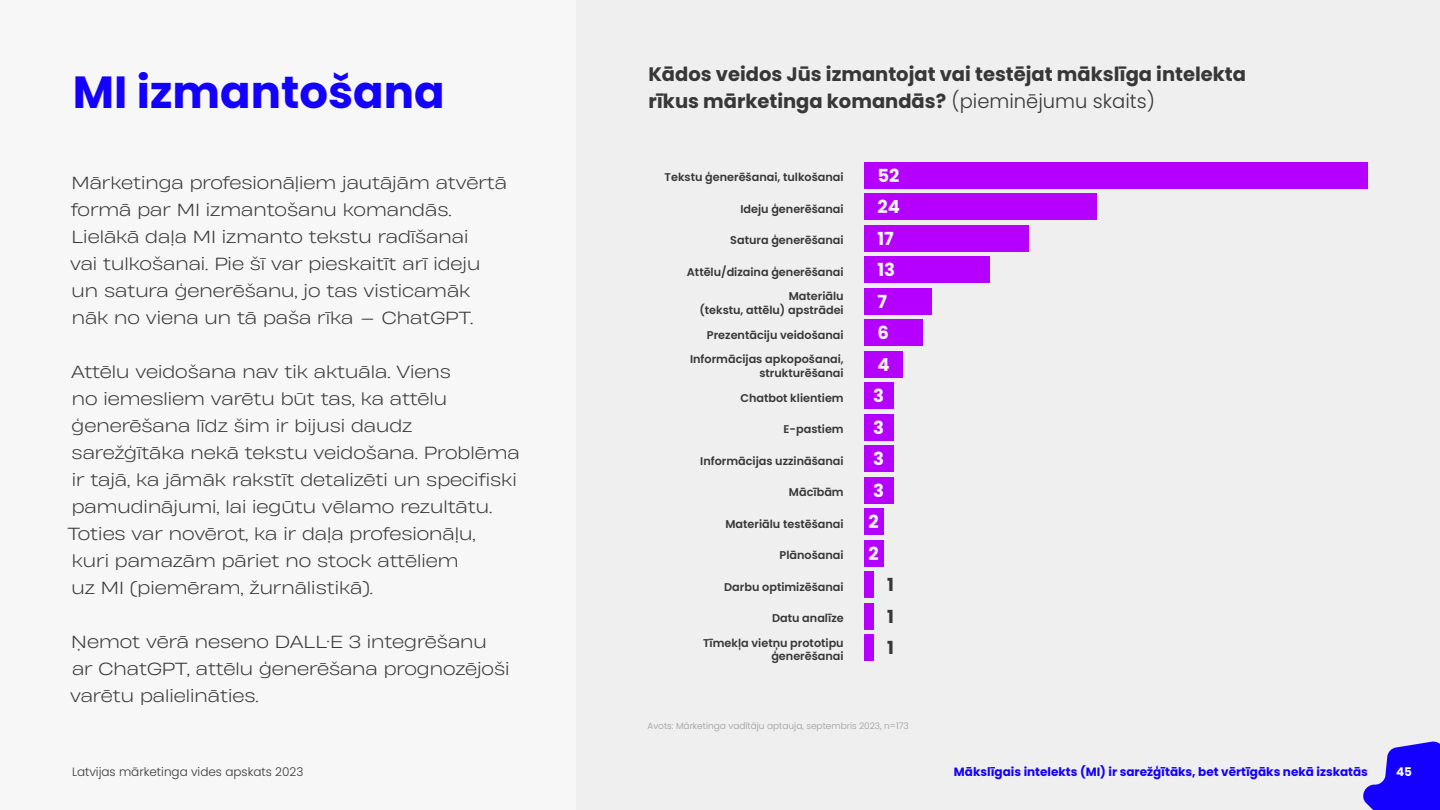
<style>
.page{position:relative;width:1440px;height:810px;background:#f7f7f7}
.page>*{position:absolute;margin:0;border:0;box-sizing:border-box;transform-origin:0 0}
.t1{font:700 45px "Poppins";color:#1400ff}
.t2{font:700 19.5px "Poppins";color:#373737}
.t3{font:700 18px "Poppins";color:#f7f7f7}
.t4{font:700 18px "Poppins";color:#373737}
.t5{font:300 16.5px/27px "Heading Now 82";color:#373737}
.t6{font:700 12px "Poppins";color:#1400ff}
.t7{font:300 12px "Poppins";color:#373737}
.t8{font:700 12px "Poppins";color:#fff}
.t9{font:600 11.25px/13.5px "Poppins";color:#373737;text-align:right}
.t10{font:300 9px "Poppins";color:#9b9b9b}
.s1{font-weight:300}
</style>
<div class="page">
<div style="left:576px;top:0;width:864px;height:810px;background:#efefef"></div>
<svg style="left:1363px;top:741px;width:77px;height:69px"></svg>
<div style="left:864px;top:162px;width:504px;height:27px;background:#b500ff"></div>
<div style="left:864px;top:225px;width:165px;height:27px;background:#b500ff"></div>
<div style="left:864px;top:446px;width:29px;height:26px;background:#b500ff"></div>
<div style="left:864px;top:288px;width:68px;height:27px;background:#b500ff"></div>
<div style="left:864px;top:508px;width:19px;height:28px;background:#b500ff"></div>
<div style="left:864px;top:351px;width:39px;height:27px;background:#b500ff"></div>
<div style="left:864px;top:572px;width:10px;height:26px;background:#b500ff"></div>
<div style="left:864px;top:414px;width:29px;height:27px;background:#b500ff"></div>
<div style="left:864px;top:634px;width:10px;height:28px;background:#b500ff"></div>
<div style="left:864px;top:194px;width:233px;height:26px;background:#b500ff"></div>
<div style="left:864px;top:256px;width:126px;height:28px;background:#b500ff"></div>
<div style="left:864px;top:477px;width:29px;height:27px;background:#b500ff"></div>
<div style="left:864px;top:320px;width:58px;height:26px;background:#b500ff"></div>
<div style="left:864px;top:540px;width:19px;height:27px;background:#b500ff"></div>
<div style="left:864px;top:382px;width:29px;height:28px;background:#b500ff"></div>
<div style="left:864px;top:603px;width:10px;height:27px;background:#b500ff"></div>
<h1 class="t1" style="left:73px;top:66px;width:373px">MI izmantošana</h1>
<p class="t5" style="left:70px;top:168px;width:438px">Mārketinga profesionāļiem jautājām atvērtā formā par MI izmantošanu komandās.<br>Lielākā daļa MI izmanto tekstu radīšanai<br>vai tulkošanai. Pie šī var pieskaitīt arī ideju un satura ģenerēšanu, jo tas visticamāk nāk no viena un tā paša rīka — ChatGPT.</p>
<p class="t5" style="left:68px;top:357px;width:453px">Attēlu veidošana nav tik aktuāla. Viens<br>no iemesliem varētu būt tas, ka attēlu ģenerēšana līdz šim ir bijusi daudz sarežģītāka nekā tekstu veidošana. Problēma ir tajā, ka jāmāk rakstīt detalizēti un specifiski pamudinājumi, lai iegūtu vēlamo rezultātu.<br>Toties var novērot, ka ir daļa profesionāļu,<br>kuri pamazām pāriet no stock attēliem<br>uz MI (piemēram, žurnālistikā).</p>
<p class="t5" style="left:70px;top:627px;width:441px">Ņemot vērā neseno DALL·E 3 integrēšanu ar ChatGPT, attēlu ģenerēšana prognozējoši varētu palielināties.</p>
<p class="t2" style="left:648px;top:63px;width:599px">Kādos veidos Jūs izmantojat vai testējat mākslīga intelekta</p>
<p class="t2" style="left:648px;top:90px;width:508px">rīkus mārketinga komandās? <span class="s1">(pieminējumu skaits)</span></p>
<p class="t9" style="left:665px;top:170px;width:181px">Tekstu ģenerēšanai, tulkošanai</p>
<p class="t3" style="left:878px;top:165px;width:23px">52</p>
<p class="t9" style="left:740px;top:202px;width:105px">Ideju ģenerēšanai</p>
<p class="t3" style="left:878px;top:196px;width:24px">24</p>
<p class="t9" style="left:730px;top:233px;width:115px">Satura ģenerēšanai</p>
<p class="t3" style="left:878px;top:228px;width:18px">17</p>
<p class="t9" style="left:687px;top:265px;width:158px">Attēlu/dizaina ģenerēšanai</p>
<p class="t3" style="left:878px;top:259px;width:19px">13</p>
<p class="t9" style="left:699px;top:290px;width:146px">Materiālu<br>(tekstu, attēlu) apstrādei</p>
<p class="t3" style="left:878px;top:291px;width:11px">7</p>
<p class="t9" style="left:707px;top:328px;width:138px">Prezentāciju veidošanai</p>
<p class="t3" style="left:878px;top:322px;width:13px">6</p>
<p class="t9" style="left:690px;top:353px;width:155px">Informācijas apkopošanai, strukturēšanai</p>
<p class="t3" style="left:878px;top:354px;width:14px">4</p>
<p class="t9" style="left:740px;top:391px;width:105px">Chatbot klientiem</p>
<p class="t3" style="left:873px;top:385px;width:12px">3</p>
<p class="t9" style="left:784px;top:422px;width:62px">E-pastiem</p>
<p class="t3" style="left:873px;top:417px;width:12px">3</p>
<p class="t9" style="left:700px;top:454px;width:145px">Informācijas uzzināšanai</p>
<p class="t3" style="left:873px;top:448px;width:12px">3</p>
<p class="t9" style="left:789px;top:485px;width:56px">Mācībām</p>
<p class="t3" style="left:873px;top:480px;width:12px">3</p>
<p class="t9" style="left:725px;top:517px;width:120px">Materiālu testēšanai</p>
<p class="t3" style="left:869px;top:511px;width:12px">2</p>
<p class="t9" style="left:780px;top:548px;width:66px">Plānošanai</p>
<p class="t3" style="left:869px;top:543px;width:12px">2</p>
<p class="t9" style="left:724px;top:580px;width:121px">Darbu optimizēšanai</p>
<p class="t4" style="left:887px;top:574px;width:8px">1</p>
<p class="t9" style="left:772px;top:611px;width:73px">Datu analīze</p>
<p class="t4" style="left:887px;top:606px;width:8px">1</p>
<p class="t9" style="left:703px;top:636px;width:142px">Tīmekļa vietņu prototipu ģenerēšanai</p>
<p class="t4" style="left:887px;top:637px;width:8px">1</p>
<p class="t10" style="left:648px;top:721px;width:263px">Avots: Mārketinga vadītāju aptauja, septembris 2023, n=173</p>
<p class="t7" style="left:72px;top:765px;width:233px">Latvijas mārketinga vides apskats 2023</p>
<p class="t6" style="left:954px;top:765px;width:416px">Mākslīgais intelekts (MI) ir sarežģītāks, bet vērtīgāks nekā izskatās</p>
<p class="t8" style="left:1396px;top:765px;width:17px">45</p>
</div>
